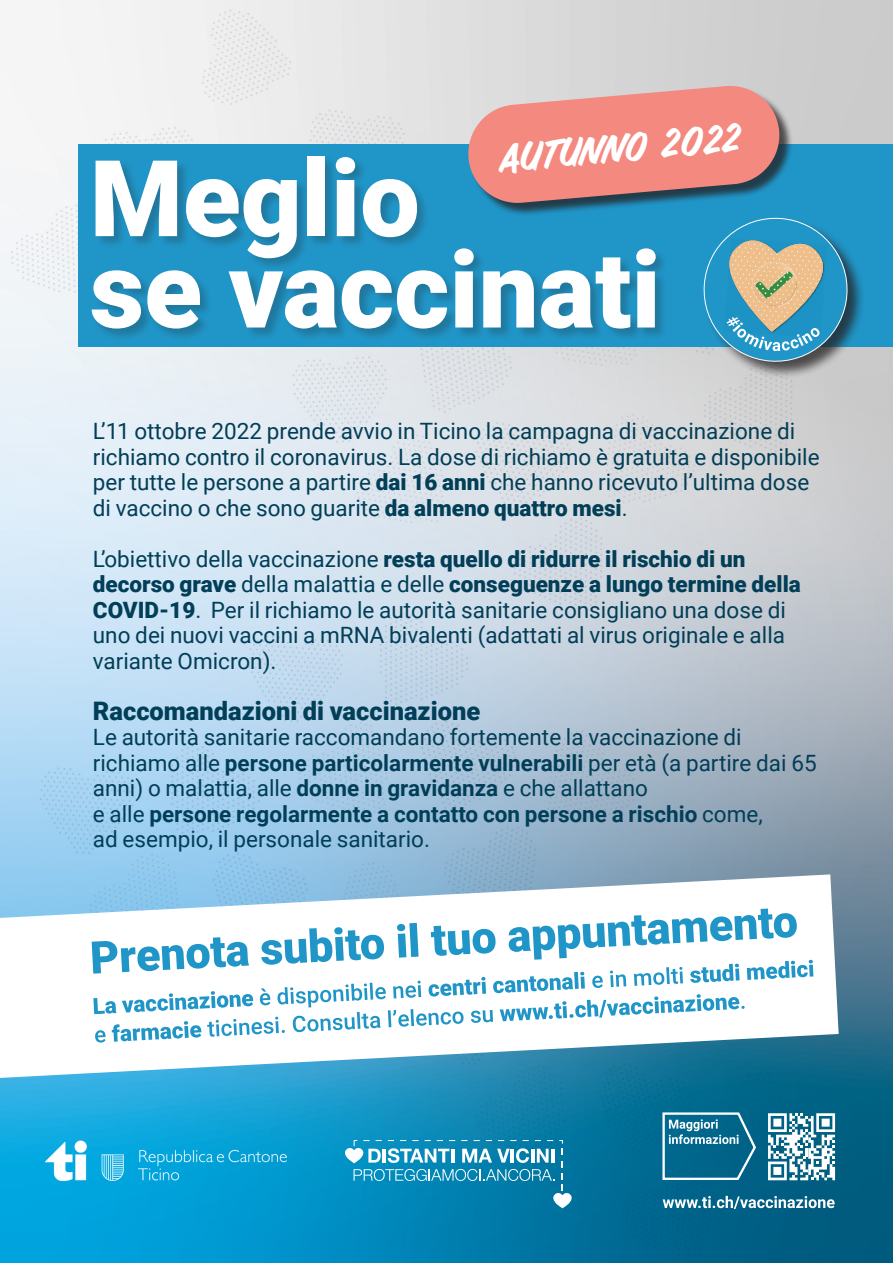
<style>
.page{position:relative;width:893px;height:1263px;background:#fff}
.page>*{position:absolute;margin:0;border:0;box-sizing:border-box;transform-origin:0 0}
.t1{font:900 106.2px "Roboto";color:#fff}
.t2{font:44.1px "Narrabeen";color:#fff}
.bandiera{font:900 25.5px "Roboto";color:#013e57}
.bandiera-2{font:22.5px/25.5px "Roboto";color:#013e57}
.bandiera-3{font:700 22.5px "Roboto";color:#013e57}
.s1{font-weight:900}
.s2{font-weight:700}
.s3{font-weight:400}
</style>
<div class="page">
<img style="left:0;top:0;width:893px;height:1263px">
<div style="left:78px;top:144px;width:815px;height:203px;background:#2095c7"></div>
<div style="left:92px;top:156px;width:576px;height:185px;background:#231f20;opacity:.25"></div>
<div style="left:704px;top:218px;width:162px;height:162px;background:#231f20;opacity:.75"></div>
<svg style="left:702px;top:217px;width:148px;height:147px"></svg>
<div style="left:470px;top:88px;width:323px;height:129px;background:#231f20;opacity:.75"></div>
<svg style="left:466px;top:84px;width:315px;height:121px;background:#d58f8c"></svg>
<svg style="left:345px;top:1140px;width:227px;height:68px;background:#2a96bd"></svg>
<svg style="left:768px;top:1113px;width:67px;height:67px"></svg>
<svg style="left:663px;top:1196px;width:172px;height:13px"></svg>
<svg style="left:661px;top:1111px;width:96px;height:70px;background:#2c7f9e"></svg>
<svg style="left:0;top:874px;width:839px;height:204px"></svg>
<svg style="left:93px;top:960px;width:720px;height:83px"></svg>
<svg style="left:92px;top:908px;width:705px;height:66px"></svg>
<img style="left:23px;top:1116px;width:287px;height:96px">
<p class="t2" style="left:499px;top:130px;width:242px;rotate:-5deg">Autunno 2022</p>
<p class="t1" style="left:90px;top:124px;width:332px">Meglio</p>
<p class="t1" style="left:90px;top:215px;width:572px">se vaccinati</p>
<p class="bandiera-2" style="left:93px;top:418px;width:728px">L’11 ottobre 2022 prende avvio in Ticino la campagna di vaccinazione di richiamo contro il coronavirus. La dose di richiamo è gratuita e disponibile</p>
<p class="bandiera-2" style="left:93px;top:469px;width:718px">per tutte le persone a partire <span class="s1">dai 16 anni</span> che hanno ricevuto l’ultima dose di vaccino o che sono guarite <span class="s1">da almeno quattro mesi</span>.</p>
<p class="bandiera-2" style="left:93px;top:545px;width:709px">L’obiettivo della vaccinazione <span class="s1">resta quello di ridurre il rischio di un decorso grave</span> della malattia e delle <span class="s1">conseguenze a lungo termine della COVID-19</span>. Per il richiamo le autorità sanitarie consigliano una dose di uno dei nuovi vaccini a mRNA bivalenti (adattati al virus originale e alla variante Omicron).</p>
<p class="bandiera" style="left:93px;top:693px;width:389px">Raccomandazioni di vaccinazione</p>
<p class="bandiera-2" style="left:93px;top:724px;width:725px">Le autorità sanitarie raccomandano fortemente la vaccinazione di richiamo alle <span class="s2">persone particolarmente vulnerabili</span> per età (a partire dai 65 anni) o malattia, alle <span class="s2">donne in gravidanza</span> e che allattano</p>
<p class="bandiera-3" style="left:93px;top:798px;width:671px"><span class="s3">e alle</span> persone regolarmente a contatto con persone a rischio <span class="s3">come,</span></p>
<p class="bandiera-2" style="left:93px;top:826px;width:339px">ad esempio, il personale sanitario.</p>
</div>
